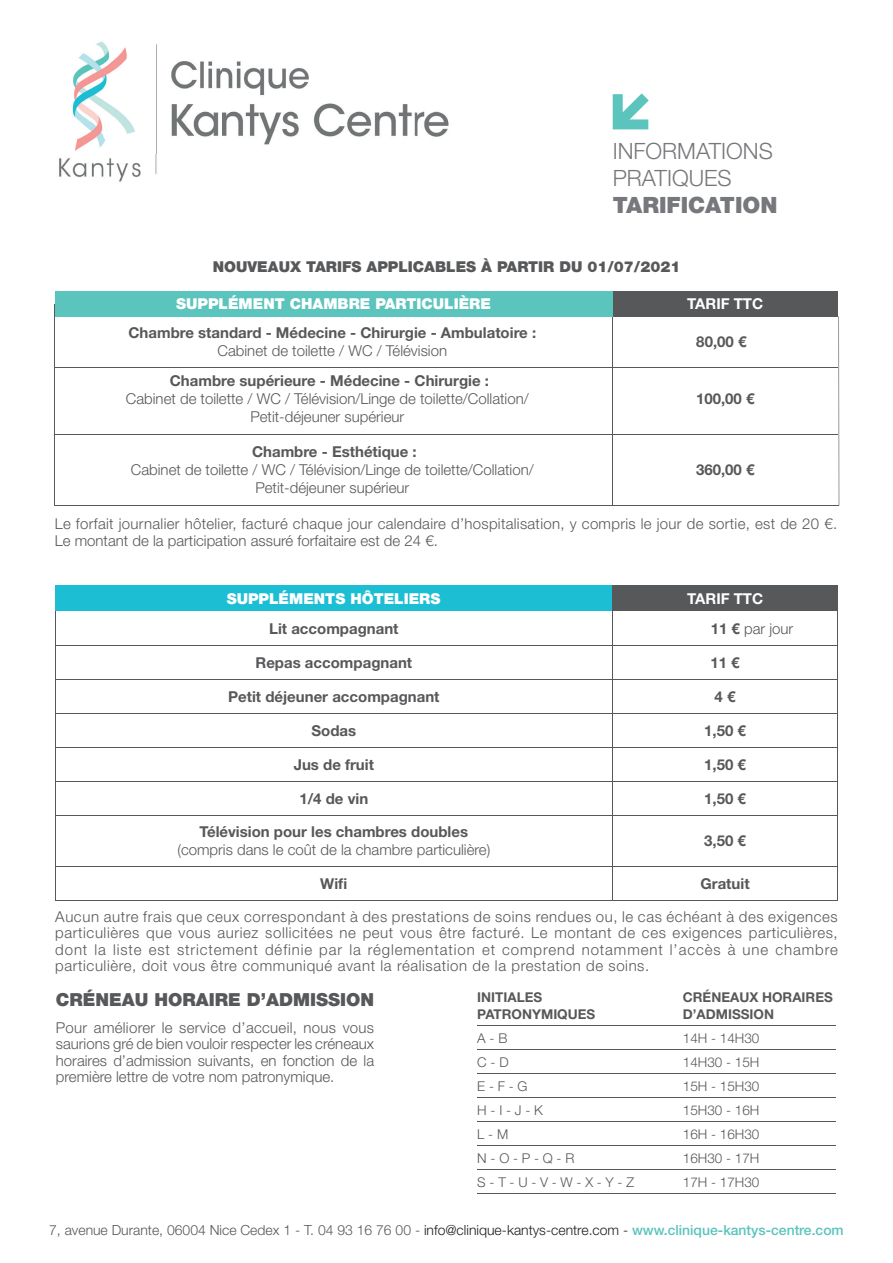
<style>
.page{position:relative;width:893px;height:1263px;background:#fff}
.page>*{position:absolute;margin:0;border:0;box-sizing:border-box;transform-origin:0 0}
.t1{font:300 22.5px/27px "Helvetica Neue LT Std";color:#76787b}
.t2{font:900 22.5px "Helvetica Neue LT Std";color:#76787b}
.t3{font:900 18px "Helvetica Neue LT Std";color:#57585a}
.t4{font:300 15px/16.5px "Helvetica Neue LT Std";color:#57585a;text-align:center}
.t5{font:700 15px "Helvetica Neue LT Std";color:#57585a}
.t6{font:300 15px/16.5px "Helvetica Neue LT Std";letter-spacing:.02em;color:#57585a}
.t7{font:900 15px "Helvetica Neue LT Std";color:#fff}
.t8{font:900 15px "Helvetica Neue LT Std";color:#57585a}
.t9{font:700 15px "Helvetica Neue LT Std";color:#fff}
.t10{font:300 13.95px "Helvetica Neue LT Std";color:#57585a}
.t11{font:300 13.5px "Helvetica Neue LT Std";color:#57585a}
.t12{font:700 13.5px "Helvetica Neue LT Std";color:#57585a}
.s1{font-weight:700}
.s2{color:#231f20}
.s3{font-weight:500;color:#5ac4bd}
</style>
<div class="page">
<img style="left:59px;top:41px;width:390px;height:141px">
<div style="left:612px;top:291px;width:226px;height:25px;background:#57585a"></div>
<hr style="left:612px;top:291px;width:1px;height:214px;background:#57585a">
<hr style="left:55px;top:304px;width:1px;height:201px;background:#57585a">
<hr style="left:838px;top:316px;width:1px;height:189px;background:#57585a">
<hr style="left:55px;top:367px;width:783px;height:1px;background:#57585a">
<hr style="left:55px;top:434px;width:783px;height:1px;background:#57585a">
<div style="left:55px;top:291px;width:557px;height:25px;background:#5ac4bd"></div>
<hr style="left:612px;top:586px;width:1px;height:315px;background:#57585a">
<hr style="left:837px;top:586px;width:1px;height:315px;background:#57585a">
<hr style="left:55px;top:586px;width:1px;height:315px;background:#57585a">
<hr style="left:55px;top:645px;width:783px;height:1px;background:#57585a">
<hr style="left:55px;top:679px;width:783px;height:1px;background:#57585a">
<hr style="left:55px;top:713px;width:783px;height:1px;background:#57585a">
<hr style="left:55px;top:747px;width:783px;height:1px;background:#57585a">
<hr style="left:55px;top:781px;width:783px;height:1px;background:#57585a">
<hr style="left:55px;top:815px;width:783px;height:1px;background:#57585a">
<hr style="left:55px;top:866px;width:783px;height:1px;background:#57585a">
<hr style="left:55px;top:900px;width:783px;height:1px;background:#57585a">
<div style="left:55px;top:586px;width:557px;height:25px;background:#1cbed4"></div>
<div style="left:612px;top:586px;width:226px;height:25px;background:#57585a"></div>
<hr style="left:477px;top:1025px;width:359px;height:1px;background:#57585a">
<hr style="left:477px;top:1049px;width:359px;height:1px;background:#57585a">
<hr style="left:477px;top:1073px;width:359px;height:1px;background:#57585a">
<hr style="left:477px;top:1097px;width:359px;height:1px;background:#57585a">
<hr style="left:477px;top:1121px;width:359px;height:1px;background:#57585a">
<hr style="left:477px;top:1145px;width:359px;height:1px;background:#57585a">
<hr style="left:477px;top:1169px;width:359px;height:1px;background:#57585a">
<hr style="left:477px;top:1193px;width:359px;height:1px;background:#57585a">
<svg style="left:613px;top:93px;width:36px;height:36px"></svg>
<hr style="left:55px;top:505px;width:784px;height:1px;background:#57585a">
<h1 class="t1" style="left:613px;top:137px;width:162px">INFORMATIONS<br>PRATIQUES</h1>
<h1 class="t2" style="left:613px;top:191px;width:166px">TARIFICATION</h1>
<p class="t8" style="left:213px;top:258px;width:469px">NOUVEAUX TARIFS APPLICABLES À PARTIR DU 01/07/2021</p>
<p class="t7" style="left:176px;top:295px;width:316px">SUPPLÉMENT CHAMBRE PARTICULIÈRE</p>
<p class="t9" style="left:687px;top:294px;width:78px">TARIF TTC</p>
<p class="t5" style="left:128px;top:323px;width:409px">Chambre standard - Médecine - Chirurgie - Ambulatoire :</p>
<p class="t4" style="left:218px;top:342px;width:231px">Cabinet de toilette / WC / Télévision</p>
<p class="t5" style="left:170px;top:371px;width:321px">Chambre supérieure - Médecine - Chirurgie :</p>
<p class="t4" style="left:126px;top:389px;width:404px;line-height:18px">Cabinet de toilette / WC / Télévision/Linge de toilette/Collation/<br>Petit-déjeuner supérieur</p>
<p class="t5" style="left:252px;top:443px;width:166px">Chambre - Esthétique :</p>
<p class="t4" style="left:131px;top:461px;width:404px;line-height:18px">Cabinet de toilette / WC / Télévision/Linge de toilette/Collation/<br>Petit-déjeuner supérieur</p>
<p class="t5" style="left:696px;top:333px;width:52px">80,00 €</p>
<p class="t5" style="left:696px;top:389px;width:60px">100,00 €</p>
<p class="t5" style="left:696px;top:461px;width:60px">360,00 €</p>
<p class="t6" style="left:55px;top:515px;width:784px">Le forfait journalier hôtelier, facturé chaque jour calendaire d’hospitalisation, y compris le jour de sortie, est de 20 €.<br>Le montant de la participation assuré forfaitaire est de 24 €.</p>
<p class="t7" style="left:227px;top:589px;width:215px">SUPPLÉMENTS HÔTELIERS</p>
<p class="t9" style="left:687px;top:589px;width:78px">TARIF TTC</p>
<p class="t5" style="left:269px;top:619px;width:131px">Lit accompagnant</p>
<p class="t5" style="left:255px;top:653px;width:158px">Repas accompagnant</p>
<p class="t5" style="left:228px;top:687px;width:213px">Petit déjeuner accompagnant</p>
<p class="t5" style="left:311px;top:721px;width:46px">Sodas</p>
<p class="t5" style="left:294px;top:755px;width:82px">Jus de fruit</p>
<p class="t5" style="left:299px;top:789px;width:70px">1/4 de vin</p>
<p class="t5" style="left:200px;top:823px;width:270px">Télévision pour les chambres doubles</p>
<p class="t4" style="left:177px;top:841px;width:314px">(compris dans le coût de la chambre particulière)</p>
<p class="t5" style="left:320px;top:874px;width:29px">Wifi</p>
<p class="t4" style="left:711px;top:620px;width:84px"><span class="s1">11 €</span> par jour</p>
<p class="t5" style="left:710px;top:653px;width:31px">11 €</p>
<p class="t5" style="left:715px;top:687px;width:22px">4 €</p>
<p class="t5" style="left:704px;top:721px;width:43px">1,50 €</p>
<p class="t5" style="left:704px;top:755px;width:43px">1,50 €</p>
<p class="t5" style="left:704px;top:789px;width:43px">1,50 €</p>
<p class="t5" style="left:704px;top:832px;width:43px">3,50 €</p>
<p class="t5" style="left:700px;top:874px;width:51px">Gratuit</p>
<p class="t4" style="left:55px;top:908px;width:784px;text-align:justify">Aucun autre frais que ceux correspondant à des prestations de soins rendues ou, le cas échéant à des exigences particulières que vous auriez sollicitées ne peut vous être facturé. Le montant de ces exigences particulières, dont la liste est strictement définie par la réglementation et comprend notamment l’accès à une chambre particulière, doit vous être communiqué avant la réalisation de la prestation de soins.</p>
<p class="t3" style="left:56px;top:988px;width:320px">CRÉNEAU HORAIRE D’ADMISSION</p>
<p class="t4" style="left:56px;top:1019px;width:320px;text-align:justify">Pour améliorer le service d’accueil, nous vous saurions gré de bien vouloir respecter les créneaux horaires d’admission suivants, en fonction de la première lettre de votre nom patronymique.</p>
<p class="t12" style="left:477px;top:989px;width:66px">INITIALES</p>
<p class="t12" style="left:683px;top:989px;width:151px">CRÉNEAUX HORAIRES</p>
<p class="t12" style="left:477px;top:1005px;width:120px">PATRONYMIQUES</p>
<p class="t12" style="left:683px;top:1005px;width:93px">D’ADMISSION</p>
<p class="t11" style="left:477px;top:1029px;width:32px">A - B</p>
<p class="t11" style="left:683px;top:1029px;width:78px">14H - 14H30</p>
<p class="t11" style="left:477px;top:1053px;width:33px">C - D</p>
<p class="t11" style="left:683px;top:1053px;width:78px">14H30 - 15H</p>
<p class="t11" style="left:477px;top:1077px;width:52px">E - F - G</p>
<p class="t11" style="left:683px;top:1077px;width:78px">15H - 15H30</p>
<p class="t11" style="left:477px;top:1101px;width:67px">H - I - J - K</p>
<p class="t11" style="left:683px;top:1101px;width:78px">15H30 - 16H</p>
<p class="t11" style="left:477px;top:1125px;width:32px">L - M</p>
<p class="t11" style="left:683px;top:1125px;width:78px">16H - 16H30</p>
<p class="t11" style="left:477px;top:1149px;width:99px">N - O - P - Q - R</p>
<p class="t11" style="left:683px;top:1149px;width:78px">16H30 - 17H</p>
<p class="t11" style="left:477px;top:1173px;width:158px">S - T - U - V - W - X - Y - Z</p>
<p class="t11" style="left:683px;top:1173px;width:78px">17H - 17H30</p>
<p class="t10" style="left:49px;top:1221px;width:796px">7, avenue Durante, 06004 Nice Cedex 1 - T. 04 93 16 76 00 - <span class="s2">info@clinique-kantys-centre.com -</span> <span class="s3">www.clinique-kantys-centre.com</span></p>
</div>
